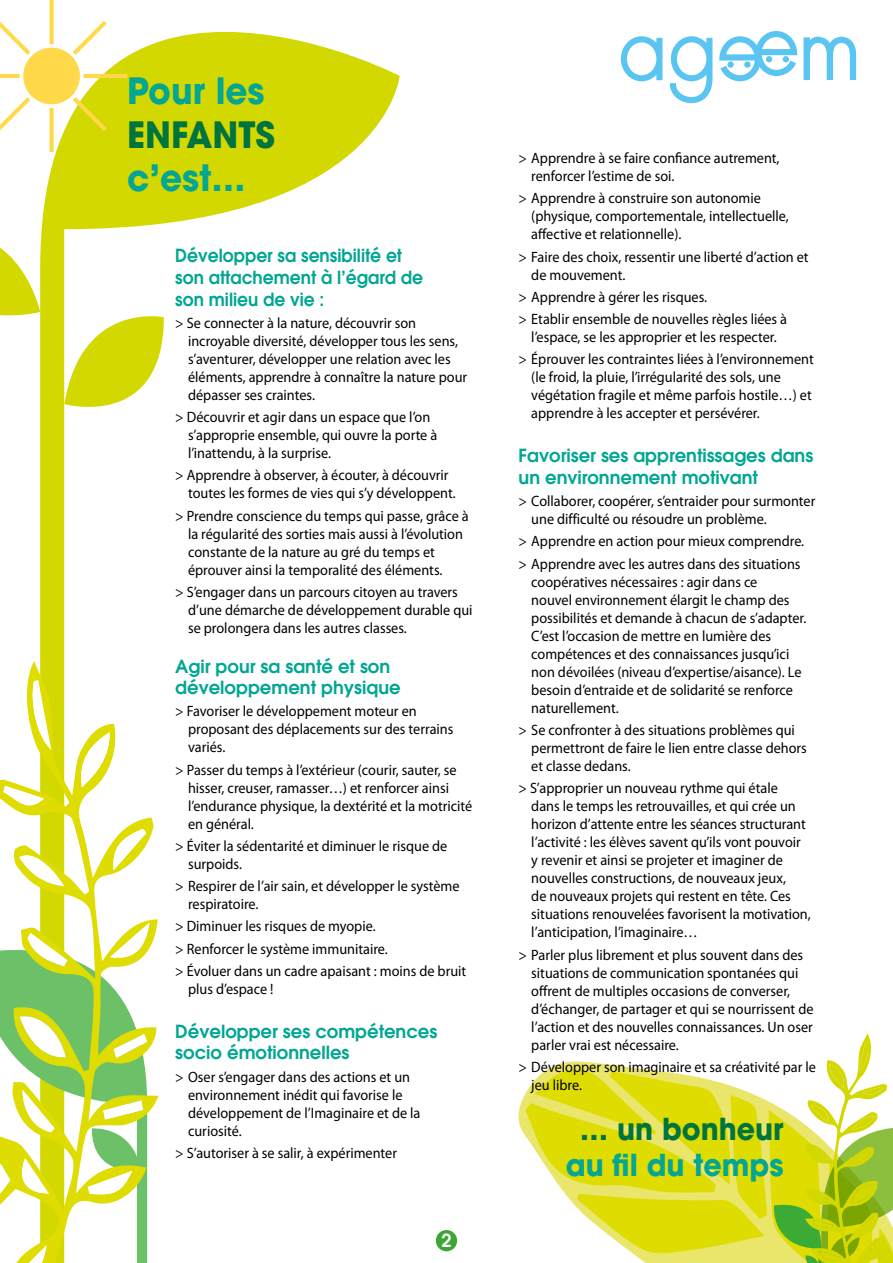
<style>
.page{position:relative;width:893px;height:1263px;background:#fff}
.page>*{position:absolute;margin:0;border:0;box-sizing:border-box;transform-origin:0 0}
.t1{font:700 36px "Avant Garde";color:#02a693;scale:.95 1}
.t2{font:700 36px "Avant Garde";color:#00743e;scale:.95 1}
.t3{font:700 30px "Avant Garde";color:#02a693;scale:.95 1}
.t4{font:700 30px "Avant Garde";color:#00743e;scale:.95 1}
.t5{font:600 18px/21.6px "Avant Garde";color:#02a693}
.t6{font:600 18px/21.6px "Avant Garde";color:#02a693;scale:.95 1}
.t7{font:600 18px "Avant Garde";color:#fff}
.t8{font:15px/18px "Myriad Pro";color:#000;scale:.95 1}
</style>
<div class="page">
<svg style="left:40px;top:32px;width:360px;height:1065px"></svg>
<svg style="left:64px;top:300px;width:100px;height:131px"></svg>
<svg style="left:0;top:247px;width:40px;height:69px"></svg>
<svg style="left:804px;top:37px;width:52px;height:43px"></svg>
<svg style="left:621px;top:36px;width:41px;height:45px"></svg>
<svg style="left:670px;top:36px;width:42px;height:67px"></svg>
<svg style="left:719px;top:31px;width:78px;height:50px"></svg>
<svg style="left:0;top:0;width:132px;height:156px"></svg>
<div style="left:436px;top:1230px;width:21px;height:21px;background:#3fa535;border-radius:50%"></div>
<svg style="left:526px;top:1033px;width:367px;height:230px"></svg>
<svg style="left:0;top:661px;width:158px;height:602px"></svg>
<svg style="left:20px;top:1013px;width:46px;height:46px"></svg>
<svg style="left:78px;top:732px;width:32px;height:55px"></svg>
<svg style="left:19px;top:851px;width:45px;height:35px"></svg>
<svg style="left:29px;top:680px;width:22px;height:70px"></svg>
<svg style="left:88px;top:1125px;width:53px;height:71px"></svg>
<svg style="left:112px;top:829px;width:34px;height:41px"></svg>
<svg style="left:0;top:1164px;width:10px;height:42px"></svg>
<svg style="left:12px;top:1245px;width:35px;height:18px"></svg>
<svg style="left:22px;top:1090px;width:33px;height:42px"></svg>
<svg style="left:110px;top:922px;width:39px;height:39px"></svg>
<svg style="left:28px;top:933px;width:40px;height:33px"></svg>
<svg style="left:17px;top:1158px;width:32px;height:36px"></svg>
<svg style="left:3px;top:786px;width:41px;height:28px"></svg>
<svg style="left:103px;top:1100px;width:40px;height:19px"></svg>
<svg style="left:113px;top:1034px;width:34px;height:24px"></svg>
<h1 class="t1" style="left:127px;top:68px;width:146px">Pour les</h1>
<h1 class="t2" style="left:127px;top:111px;width:157px">ENFANTS</h1>
<h1 class="t1" style="left:127px;top:154px;width:126px">c’est…</h1>
<p class="t6" style="left:175px;top:245px;width:262px">Développer sa sensibilité et son attachement à l’égard de son milieu de vie :</p>
<p class="t8" style="left:188px;top:314px;width:295px;text-indent:-13px">&gt; Se connecter à la nature, découvrir son incroyable diversité, développer tous les sens, s’aventurer, développer une relation avec les éléments, apprendre à connaître la nature pour dépasser ses craintes.</p>
<p class="t8" style="left:188px;top:408px;width:264px;text-indent:-13px">&gt; Découvrir et agir dans un espace que l’on s’approprie ensemble, qui ouvre la porte à l’inattendu, à la surprise.</p>
<p class="t8" style="left:188px;top:466px;width:283px;text-indent:-13px">&gt; Apprendre à observer, à écouter, à découvrir toutes les formes de vies qui s’y développent.</p>
<p class="t8" style="left:188px;top:506px;width:297px;text-indent:-13px">&gt; Prendre conscience du temps qui passe, grâce à la régularité des sorties mais aussi à l’évolution constante de la nature au gré du temps et éprouver ainsi la temporalité des éléments.</p>
<p class="t8" style="left:188px;top:583px;width:301px;text-indent:-13px">&gt; S’engager dans un parcours citoyen au travers d’une démarche de développement durable qui se prolongera dans les autres classes.</p>
<p class="t5" style="left:175px;top:655px;width:227px">Agir pour sa santé et son développement physique</p>
<p class="t8" style="left:188px;top:702px;width:281px;text-indent:-13px">&gt; Favoriser le développement moteur en proposant des déplacements sur des terrains variés.</p>
<p class="t8" style="left:188px;top:760px;width:301px;text-indent:-13px">&gt; Passer du temps à l’extérieur (courir, sauter, se hisser, creuser, ramasser…) et renforcer ainsi l’endurance physique, la dextérité et la motricité en général.</p>
<p class="t8" style="left:188px;top:837px;width:274px;text-indent:-13px">&gt; Éviter la sédentarité et diminuer le risque de surpoids.</p>
<p class="t8" style="left:188px;top:877px;width:287px;text-indent:-13px">&gt; Respirer de l’air sain, et développer le système respiratoire.</p>
<p class="t8" style="left:175px;top:915px;width:308px;line-height:22.2px">&gt; Diminuer les risques de myopie.<br>&gt; Renforcer le système immunitaire.<br>&gt; Évoluer dans un cadre apaisant : moins de bruit</p>
<p class="t8" style="left:188px;top:980px;width:91px">plus d’espace !</p>
<p class="t5" style="left:175px;top:1020px;width:264px">Développer ses compétences socio émotionnelles</p>
<p class="t8" style="left:188px;top:1067px;width:246px;text-indent:-13px">&gt; Oser s’engager dans des actions et un environnement inédit qui favorise le développement de l’Imaginaire et de la curiosité.</p>
<p class="t8" style="left:175px;top:1144px;width:235px">&gt; S’autoriser à se salir, à expérimenter</p>
<p class="t7" style="left:441px;top:1228px;width:12px">2</p>
<p class="t8" style="left:531px;top:149px;width:263px;text-indent:-13px">&gt; Apprendre à se faire confiance autrement, renforcer l’estime de soi.</p>
<p class="t8" style="left:531px;top:189px;width:273px;text-indent:-13px">&gt; Apprendre à construire son autonomie (physique, comportementale, intellectuelle, affective et relationnelle).</p>
<p class="t8" style="left:531px;top:247px;width:293px;text-indent:-13px">&gt; Faire des choix, ressentir une liberté d’action et de mouvement.</p>
<p class="t8" style="left:519px;top:286px;width:284px;line-height:22.2px">&gt; Apprendre à gérer les risques.<br>&gt; Etablir ensemble de nouvelles règles liées à</p>
<p class="t8" style="left:519px;top:326px;width:312px;line-height:22.2px;text-indent:13px">l’espace, se les approprier et les respecter.<br>&gt; Éprouver les contraintes liées à l’environnement</p>
<p class="t8" style="left:531px;top:368px;width:297px">(le froid, la pluie, l’irrégularité des sols, une végétation fragile et même parfois hostile…) et apprendre à les accepter et persévérer.</p>
<p class="t5" style="left:519px;top:445px;width:296px">Favoriser ses apprentissages dans un environnement motivant</p>
<p class="t8" style="left:531px;top:492px;width:300px;text-indent:-13px">&gt; Collaborer, coopérer, s’entraider pour surmonter une difficulté ou résoudre un problème.</p>
<p class="t8" style="left:519px;top:530px;width:302px;line-height:22.2px">&gt; Apprendre en action pour mieux comprendre. &gt; Apprendre avec les autres dans des situations</p>
<p class="t8" style="left:531px;top:572px;width:291px">coopératives nécessaires : agir dans ce<br>nouvel environnement élargit le champ des possibilités et demande à chacun de s’adapter.<br>C’est l’occasion de mettre en lumière des compétences et des connaissances jusqu’ici non dévoilées (niveau d’expertise/aisance). Le besoin d’entraide et de solidarité se renforce naturellement.</p>
<p class="t8" style="left:531px;top:721px;width:292px;text-indent:-13px">&gt; Se confronter à des situations problèmes qui permettront de faire le lien entre classe dehors et classe dedans.</p>
<p class="t8" style="left:531px;top:779px;width:296px;text-indent:-13px">&gt; S’approprier un nouveau rythme qui étale<br>dans le temps les retrouvailles, et qui crée un horizon d’attente entre les séances structurant l’activité : les élèves savent qu’ils vont pouvoir y revenir et ainsi se projeter et imaginer de nouvelles constructions, de nouveaux jeux,<br>de nouveaux projets qui restent en tête. Ces situations renouvelées favorisent la motivation, l’anticipation, l’imaginaire…</p>
<p class="t8" style="left:531px;top:945px;width:299px;text-indent:-13px">&gt; Parler plus librement et plus souvent dans des situations de communication spontanées qui offrent de multiples occasions de converser, d’échanger, de partager et qui se nourrissent de l’action et des nouvelles connaissances. Un oser parler vrai est nécessaire.</p>
<p class="t8" style="left:531px;top:1057px;width:301px;text-indent:-13px">&gt; Développer son imaginaire et sa créativité par le jeu libre.</p>
<h2 class="t4" style="left:580px;top:1109px;width:216px">… un bonheur</h2>
<h2 class="t3" style="left:566px;top:1145px;width:231px">au fil du temps</h2>
</div>
